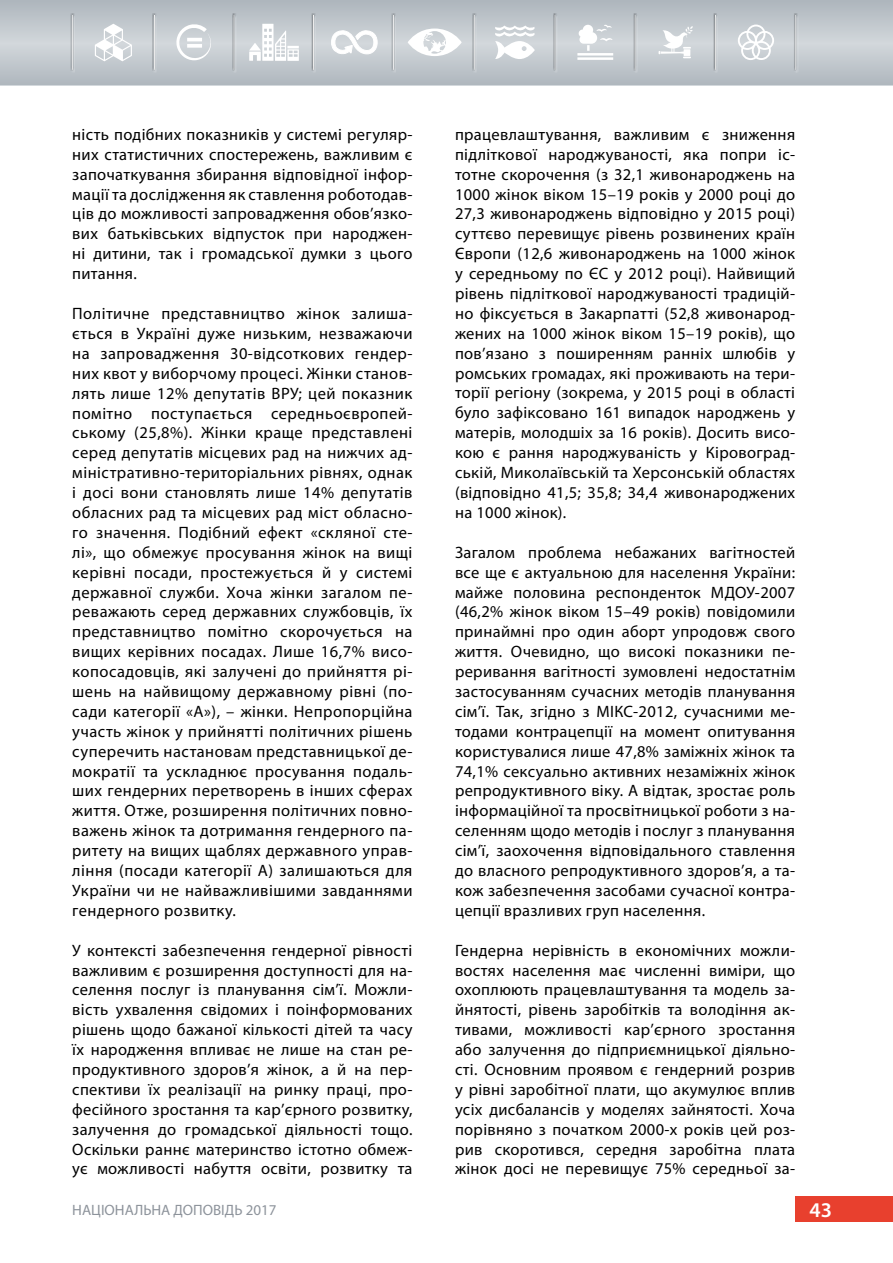
<style>
.page{position:relative;width:893px;height:1263px;background:#fff}
.page>*{position:absolute;margin:0;border:0;box-sizing:border-box;transform-origin:0 0}
.t1{font:600 21px "Myriad Pro";color:#fff}
.t2{font:16.5px/20px "Myriad Pro";letter-spacing:.02em;color:#000;text-align:justify}
.t3{font:15px "Myriad Pro";color:#8d939b}
</style>
<div class="page">
<div style="left:795px;top:1196px;width:98px;height:26px;background:#e8402e"></div>
<svg style="left:0;top:0;width:893px;height:85px;fill:#bdc4c9"></svg>
<svg style="left:95px;top:24px;width:37px;height:37px"></svg>
<svg style="left:175px;top:23px;width:38px;height:37px"></svg>
<svg style="left:249px;top:24px;width:50px;height:37px"></svg>
<svg style="left:331px;top:30px;width:46px;height:25px"></svg>
<svg style="left:408px;top:29px;width:54px;height:27px"></svg>
<svg style="left:495px;top:26px;width:40px;height:33px"></svg>
<hr style="left:577px;top:53px;width:36px;height:3px;background:#fff">
<hr style="left:577px;top:57px;width:36px;height:3px;background:#fff">
<svg style="left:579px;top:25px;width:33px;height:26px"></svg>
<svg style="left:659px;top:26px;width:34px;height:32px"></svg>
<svg style="left:738px;top:25px;width:36px;height:35px"></svg>
<div style="left:70px;top:13px;width:5px;height:58px;background:#aab0b6"></div>
<div style="left:70px;top:14px;width:5px;height:59px;background:#000;opacity:.75"></div>
<div style="left:152px;top:13px;width:5px;height:58px;background:#acb3b8"></div>
<div style="left:152px;top:14px;width:5px;height:59px;background:#000;opacity:.75"></div>
<div style="left:231px;top:13px;width:6px;height:58px;background:#fff;opacity:.75"></div>
<div style="left:232px;top:14px;width:5px;height:59px;background:#000;opacity:.75"></div>
<div style="left:311px;top:13px;width:5px;height:58px;background:#a9afb4"></div>
<div style="left:311px;top:14px;width:5px;height:59px;background:#000;opacity:.75"></div>
<div style="left:391px;top:13px;width:5px;height:58px;background:#abb1b7"></div>
<div style="left:391px;top:14px;width:5px;height:59px;background:#000;opacity:.75"></div>
<div style="left:471px;top:13px;width:6px;height:58px;background:#fff;opacity:.75"></div>
<div style="left:472px;top:14px;width:5px;height:59px;background:#000;opacity:.75"></div>
<div style="left:552px;top:13px;width:5px;height:58px;background:#fff;opacity:.75"></div>
<div style="left:553px;top:14px;width:5px;height:59px;background:#000;opacity:.75"></div>
<hr style="left:633px;top:13px;width:4px;height:58px;background:#a6acb2">
<div style="left:633px;top:14px;width:5px;height:59px;background:#000;opacity:.75"></div>
<div style="left:713px;top:13px;width:5px;height:58px;background:#fff;opacity:.75"></div>
<div style="left:713px;top:14px;width:5px;height:59px;background:#000;opacity:.75"></div>
<div style="left:793px;top:13px;width:5px;height:58px;background:#fff;opacity:.75"></div>
<div style="left:793px;top:14px;width:6px;height:59px;background:#000;opacity:.75"></div>
<p class="t2" style="left:72px;top:124px;width:342px">ність подібних показників у системі регуляр&shy;них статистичних спостережень, важливим є започаткування збирання відповідної інфор&shy;мації та дослідження як ставлення роботодав&shy;ців до можливості запровадження обов’язко&shy;вих батьківських відпусток при народжен&shy;ні дитини, так і громадської думки з цього питання.</p>
<p class="t2" style="left:72px;top:303px;width:342px">Політичне представництво жінок залиша&shy;ється в Україні дуже низьким, незважаючи на запровадження 30-відсоткових гендер&shy;них квот у виборчому процесі. Жінки станов&shy;лять лише 12% депутатів ВРУ; цей показник помітно поступається середньоєвропей&shy;ському (25,8%). Жінки краще представлені серед депутатів місцевих рад на нижчих ад&shy;міністративно-територіальних рівнях, однак і досі вони становлять лише 14% депутатів обласних рад та місцевих рад міст обласно&shy;го значення. Подібний ефект «скляної сте&shy;лі», що обмежує просування жінок на вищі керівні посади, простежується й у системі державної служби. Хоча жінки загалом пе&shy;реважають серед державних службовців, їх представництво помітно скорочується на вищих керівних посадах. Лише 16,7% висо&shy;копосадовців, які залучені до прийняття рі&shy;шень на найвищому державному рівні (по&shy;сади категорії «А»), – жінки. Непропорційна участь жінок у прийнятті політичних рішень суперечить настановам представницької де&shy;мократії та ускладнює просування подаль&shy;ших гендерних перетворень в інших сферах життя. Отже, розширення політичних повно&shy;важень жінок та дотримання гендерного па&shy;ритету на вищих щаблях державного управ&shy;ління (посади категорії А) залишаються для України чи не найважливішими завданнями гендерного розвитку.</p>
<p class="t2" style="left:72px;top:940px;width:342px">У контексті забезпечення гендерної рівності важливим є розширення доступності для на&shy;селення послуг із планування сім’ї. Можли&shy;вість ухвалення свідомих і поінформованих рішень щодо бажаної кількості дітей та часу їх народження впливає не лише на стан ре&shy;продуктивного здоров’я жінок, а й на пер&shy;спективи їх реалізації на ринку праці, про&shy;фесійного зростання та кар’єрного розвитку, залучення до громадської діяльності тощо.<br>Оскільки раннє материнство істотно обмеж&shy;ує можливості набуття освіти, розвитку та</p>
<p class="t2" style="left:455px;top:124px;width:342px">працевлаштування, важливим є зниження підліткової народжуваності, яка попри іс&shy;тотне скорочення (з 32,1 живонароджень на 1000 жінок віком 15–19 років у 2000 році до 27,3 живонароджень відповідно у 2015 році) суттєво перевищує рівень розвинених країн Європи (12,6 живонароджень на 1000 жінок у середньому по ЄС у 2012 році). Найвищий рівень підліткової народжуваності традицій&shy;но фіксується в Закарпатті (52,8 живонарод&shy;жених на 1000 жінок віком 15–19 років), що пов’язано з поширенням ранніх шлюбів у ромських громадах, які проживають на тери&shy;торії регіону (зокрема, у 2015 році в області було зафіксовано 161 випадок народжень у матерів, молодшіх за 16 років). Досить висо&shy;кою є рання народжуваність у Кіровоград&shy;ській, Миколаївській та Херсонській областях (відповідно 41,5; 35,8; 34,4 живонароджених на 1000 жінок).</p>
<p class="t2" style="left:455px;top:542px;width:342px">Загалом проблема небажаних вагітностей все ще є актуальною для населення України: майже половина респонденток МДОУ-2007 (46,2% жінок віком 15–49 років) повідомили принаймні про один аборт упродовж свого життя. Очевидно, що високі показники пе&shy;реривання вагітності зумовлені недостатнім застосуванням сучасних методів планування сім’ї. Так, згідно з МІКС-2012, сучасними ме&shy;тодами контрацепції на момент опитування користувалися лише 47,8% заміжніх жінок та 74,1% сексуально активних незаміжніх жінок репродуктивного віку. А відтак, зростає роль інформаційної та просвітницької роботи з на&shy;селенням щодо методів і послуг з планування сім’ї, заохочення відповідального ставлення до власного репродуктивного здоров’я, а та&shy;кож забезпечення засобами сучасної контра&shy;цепції вразливих груп населення.</p>
<p class="t2" style="left:455px;top:940px;width:342px">Гендерна нерівність в економічних можли&shy;востях населення має численні виміри, що охоплюють працевлаштування та модель за&shy;йнятості, рівень заробітків та володіння ак&shy;тивами, можливості кар’єрного зростання або залучення до підприємницької діяльно&shy;сті. Основним проявом є гендерний розрив у рівні заробітної плати, що акумулює вплив усіх дисбалансів у моделях зайнятості. Хоча порівняно з початком 2000-х років цей роз&shy;рив скоротився, середня заробітна плата жінок досі не перевищує 75% середньої за-</p>
<p class="t3" style="left:72px;top:1201px;width:206px">НАЦІОНАЛЬНА ДОПОВІДЬ 2017</p>
<p class="t1" style="left:809px;top:1196px;width:24px">43</p>
</div>
